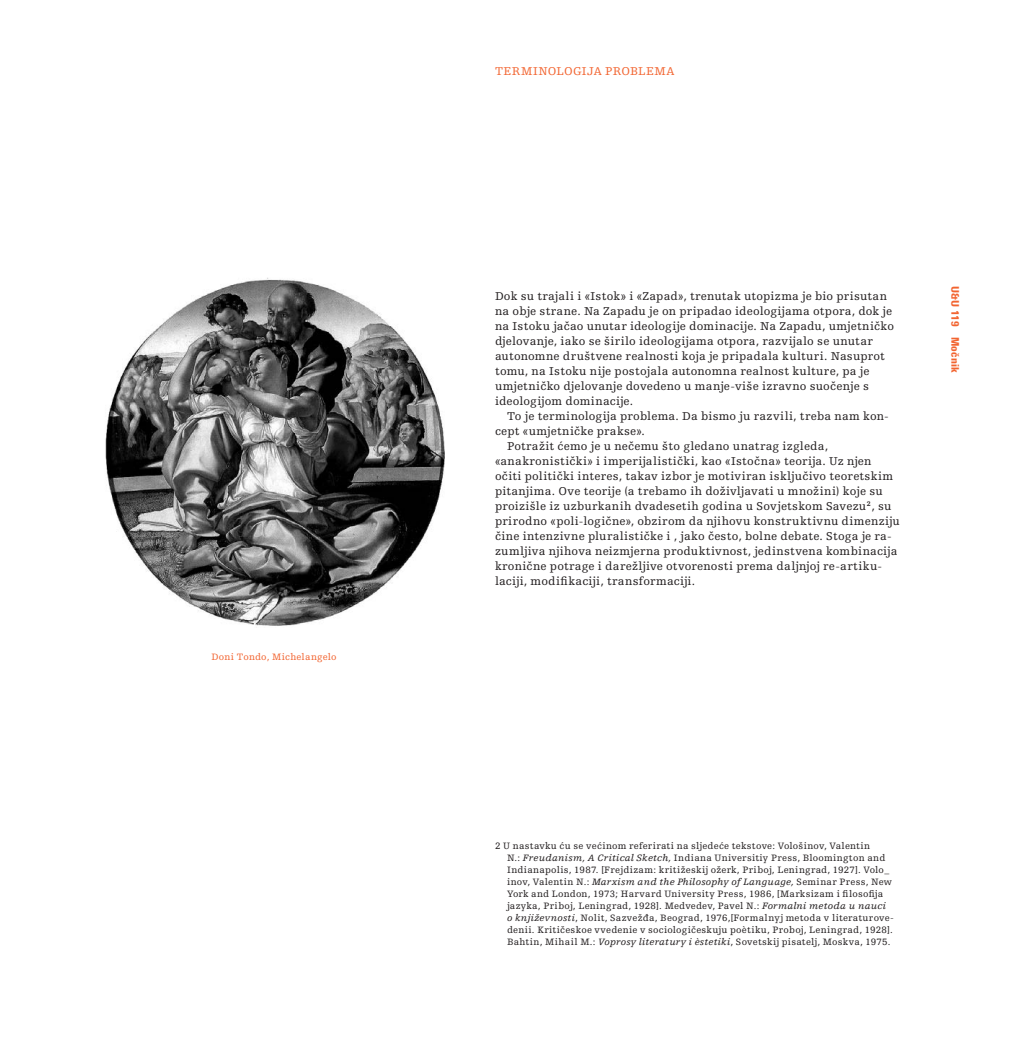
<style>
.page{position:relative;width:1020px;height:1063px;background:#fff}
.page>*{position:absolute;margin:0;border:0;box-sizing:border-box;transform-origin:0 0}
.Body_8_10pt{font:12px/15px "Egyptienne FLT Std Roman CE";letter-spacing:.02em;color:#231f20}
.Body_8_10pt_Crveni{font:12px "Egyptienne FLT Std Roman CE";color:#f26430}
.t1{font:10.5px "Univers New Cnd Blck";letter-spacing:.015em;color:#f26430}
.Footnote{font:9.75px/12px "Egyptienne FLT Std Roman CE";letter-spacing:.025em;color:#231f20}
.Potpis_uz_sliku{font:9.75px "Egyptienne FLT Std Roman CE";letter-spacing:.02em;color:#f26430}
.s1{font-family:"Egyptienne FLT Std Italic CE"}
</style>
<div class="page">
<img style="left:105px;top:277px;width:340px;height:349px">
<p class="Potpis_uz_sliku" style="left:212px;top:651px;width:127px">Doni Tondo, Michelangelo</p>
<p class="Body_8_10pt_Crveni" style="left:495px;top:64px;width:18px">Terminologija</p>
<p class="Body_8_10pt_Crveni" style="left:605px;top:64px;width:10px">problema</p>
<p class="Body_8_10pt" style="left:495px;top:289px;width:401px">Dok su trajali i «Istok» i «Zapad», trenutak utopizma je bio prisutan na obje strane. Na Zapadu je on pripadao ideologijama otpora, dok je na Istoku jačao unutar ideologije dominacije. Na Zapadu, umjetničko djelovanje, iako se širilo ideologijama otpora, razvijalo se unutar autonomne društvene realnosti koja je pripadala kulturi. Nasuprot tomu, na Istoku nije postojala autonomna realnost kulture, pa je umjetničko djelovanje dovedeno u manje-više izravno suočenje s ideologijom dominacije.</p>
<p class="Body_8_10pt" style="left:495px;top:409px;width:395px;text-indent:12px">To je terminologija problema. Da bismo ju razvili, treba nam kon&shy;cept «umjetničke prakse».</p>
<p class="Body_8_10pt" style="left:495px;top:439px;width:406px;text-indent:12px">Potražit ćemo je u nečemu što gledano unatrag izgleda, «anakronistički» i imperijalistički, kao «Istočna» teorija. Uz njen očiti politički interes, takav izbor je motiviran isključivo teoretskim pitanjima. Ove teorije (a trebamo ih doživljavati u množini) koje su proizišle iz uzburkanih dvadesetih godina u Sovjetskom Savezu<sup>2</sup>, su prirodno «poli-logične», obzirom da njihovu konstruktivnu dimenziju čine intenzivne pluralističke i , jako često, bolne debate. Stoga je ra&shy;zumljiva njihova neizmjerna produktivnost, jedinstvena kombinacija kronične potrage i darežljive otvorenosti prema daljnjoj re-artiku&shy;laciji, modifikaciji, transformaciji.</p>
<p class="t1" style="left:962px;top:286px;width:88px;rotate:90deg">U&amp;U 119 Močnik</p>
<p class="Footnote" style="left:507px;top:840px;width:388px;text-indent:-12px">2 U nastavku ću se većinom referirati na sljedeće tekstove: Vološinov, Valentin<br>N.: <span class="s1">Freudanism, A Critical Sketch,</span> Indiana Universitiy Press, Bloomington and Indianapolis, 1987. [Frejdizam: kritižeskij ožerk, Priboj, Leningrad, 1927]. Volo_ inov, Valentin N.: <span class="s1">Marxism and the Philosophy of Language,</span> Seminar Press, New York and London, 1973; Harvard University Press, 1986, [Marksizam i filosofija jazyka, Priboj, Leningrad, 1928]. Medvedev, Pavel N.: <span class="s1">Formalni metoda u nauci o književnosti</span>, Nolit, Sazvežđa, Beograd, 1976,[Formalnyj metoda v literaturove&shy;denii. Kritičeskoe vvedenie v sociologičeskuju poètiku, Proboj, Leningrad, 1928].<br>Bahtin, Mihail M.: <span class="s1">Voprosy literatury i èstetiki</span>, Sovetskij pisatelj, Moskva, 1975.</p>
</div>
